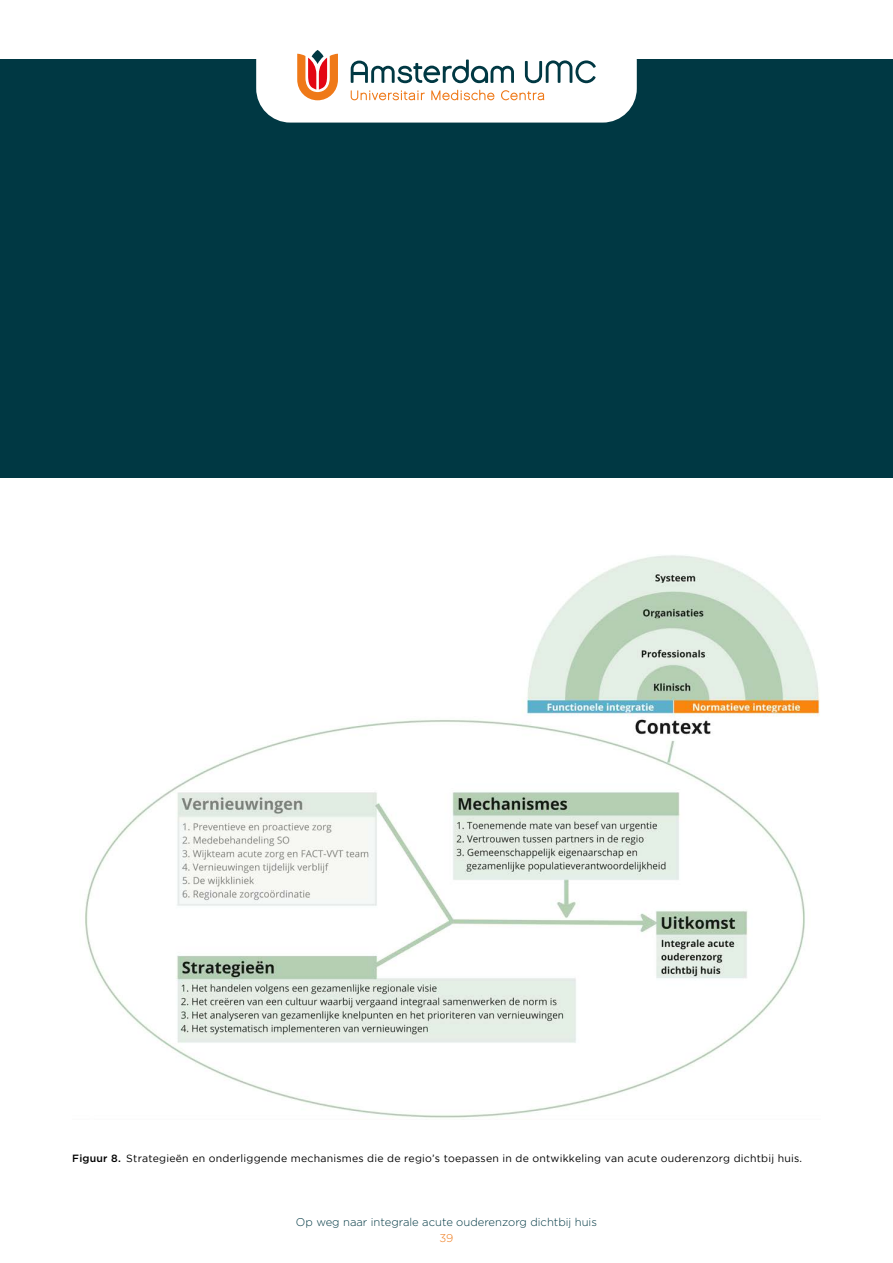
<style>
.page{position:relative;width:893px;height:1263px;background:#fff}
.page>*{position:absolute;margin:0;border:0;box-sizing:border-box;transform-origin:0 0}
.t1{font:300 11.25px "Gotham";color:#003843}
.t2{font:300 11.25px "Gotham";color:#ef7918}
.t3{font:10.5px "Gotham";letter-spacing:.02em;color:#000}
.s1{font-weight:500}
</style>
<div class="page">
<img style="left:85px;top:555px;width:735px;height:563px">
<div style="left:0;top:60px;width:893px;height:418px;background:#003843"></div>
<div style="left:256px;top:26px;width:381px;height:97px;background:#fff;border-radius:34px"></div>
<svg style="left:351px;top:60px;width:163px;height:23px"></svg>
<svg style="left:525px;top:60px;width:71px;height:23px"></svg>
<svg style="left:351px;top:90px;width:74px;height:10px"></svg>
<svg style="left:501px;top:90px;width:43px;height:10px"></svg>
<svg style="left:431px;top:90px;width:63px;height:10px"></svg>
<svg style="left:297px;top:54px;width:41px;height:46px"></svg>
<svg style="left:312px;top:50px;width:12px;height:14px"></svg>
<p class="t3" style="left:72px;top:1153px;width:731px"><span class="s1">Figuur 8.</span> Strategieën en onderliggende mechanismes die de regio’s toepassen in de ontwikkeling van acute ouderenzorg dichtbij huis.</p>
<p class="t1" style="left:296px;top:1214px;width:303px">Op weg naar integrale acute ouderenzorg dichtbij huis</p>
<p class="t2" style="left:439px;top:1231px;width:16px">39</p>
</div>
